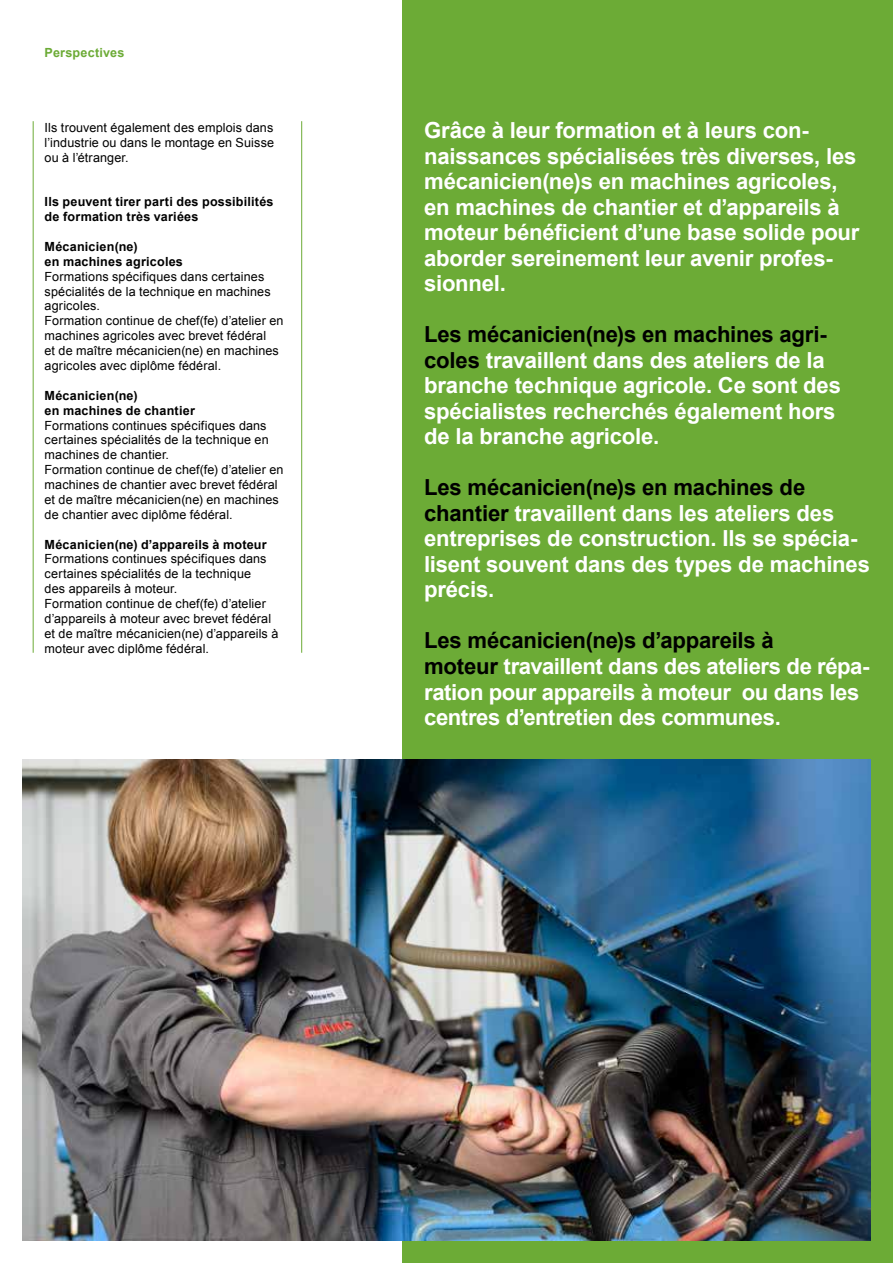
<style>
.page{position:relative;width:893px;height:1263px;background:#fff}
.page>*{position:absolute;margin:0;border:0;box-sizing:border-box;transform-origin:0 0}
.t1{font:700 22.2px/25.5px "Arial";letter-spacing:-.01em;color:#fff}
.t2{font:12.6px/14.9px "Arial";letter-spacing:.01em;color:#000}
.t3{font:700 12.6px/14.9px "Arial";letter-spacing:.015em;color:#000}
.t4{font:700 12.6px "Arial";letter-spacing:.015em;color:#6cab36}
.s1{color:#000}
</style>
<div class="page">
<div style="left:402px;top:0;width:491px;height:1263px;background:#6cab36"></div>
<img style="left:22px;top:759px;width:849px;height:482px">
<hr style="left:301px;top:121px;width:1px;height:532px;background:#6cab36">
<hr style="left:33px;top:121px;width:1px;height:532px;background:#6cab36">
<p class="t4" style="left:45px;top:45px;width:81px">Perspectives</p>
<p class="t2" style="left:45px;top:120px;width:231px;text-align:justify">Ils trouvent également des emplois dans l’industrie ou dans le montage en Suisse ou à l’étranger.</p>
<p class="t3" style="left:45px;top:195px;width:230px">Ils peuvent tirer parti des possibilités de formation très variées</p>
<p class="t3" style="left:45px;top:239px;width:140px">Mécanicien(ne)<br>en machines agricoles</p>
<p class="t2" style="left:45px;top:269px;width:240px">Formations spécifiques dans certaines spécialités de la technique en machines agricoles.<br>Formation continue de chef(fe) d’atelier en machines agricoles avec brevet fédéral<br>et de maître mécanicien(ne) en machines agricoles avec diplôme fédéral.</p>
<p class="t3" style="left:45px;top:388px;width:152px">Mécanicien(ne)<br>en machines de chantier</p>
<p class="t2" style="left:45px;top:418px;width:240px">Formations continues spécifiques dans certaines spécialités de la technique en machines de chantier.<br>Formation continue de chef(fe) d’atelier en machines de chantier avec brevet fédéral et de maître mécanicien(ne) en machines de chantier avec diplôme fédéral.</p>
<p class="t3" style="left:45px;top:537px;width:224px">Mécanicien(ne) d’appareils à moteur</p>
<p class="t2" style="left:45px;top:552px;width:235px">Formations continues spécifiques dans certaines spécialités de la technique<br>des appareils à moteur.<br>Formation continue de chef(fe) d’atelier d’appareils à moteur avec brevet fédéral et de maître mécanicien(ne) d’appareils à moteur avec diplôme fédéral.</p>
<p class="t1" style="left:424px;top:118px;width:437px">Grâce à leur formation et à leurs con&shy;naissances spécialisées très diverses, les mécanicien(ne)s en machines agricoles, en machines de chantier et d’appareils à moteur bénéficient d’une base solide pour aborder sereinement leur avenir profes&shy;sionnel.</p>
<h1 class="t1" style="left:424px;top:322px;width:418px"><span class="s1">Les mécanicien(ne)s en machines agri-- coles</span> travaillent dans des ateliers de la branche technique agricole. Ce sont des spécialistes recherchés également hors de la branche agricole.</h1>
<h1 class="t1" style="left:424px;top:476px;width:447px"><span class="s1">Les mécanicien(ne)s en machines de chantier</span> travaillent dans les ateliers des entreprises de construction. Ils se spécia&shy;lisent souvent dans des types de machines précis.</h1>
<h1 class="t1" style="left:424px;top:629px;width:447px"><span class="s1">Les mécanicien(ne)s d’appareils à<br>moteur</span> travaillent dans des ateliers de répa&shy;ration pour appareils à moteur ou dans les centres d’entretien des communes.</h1>
</div>
